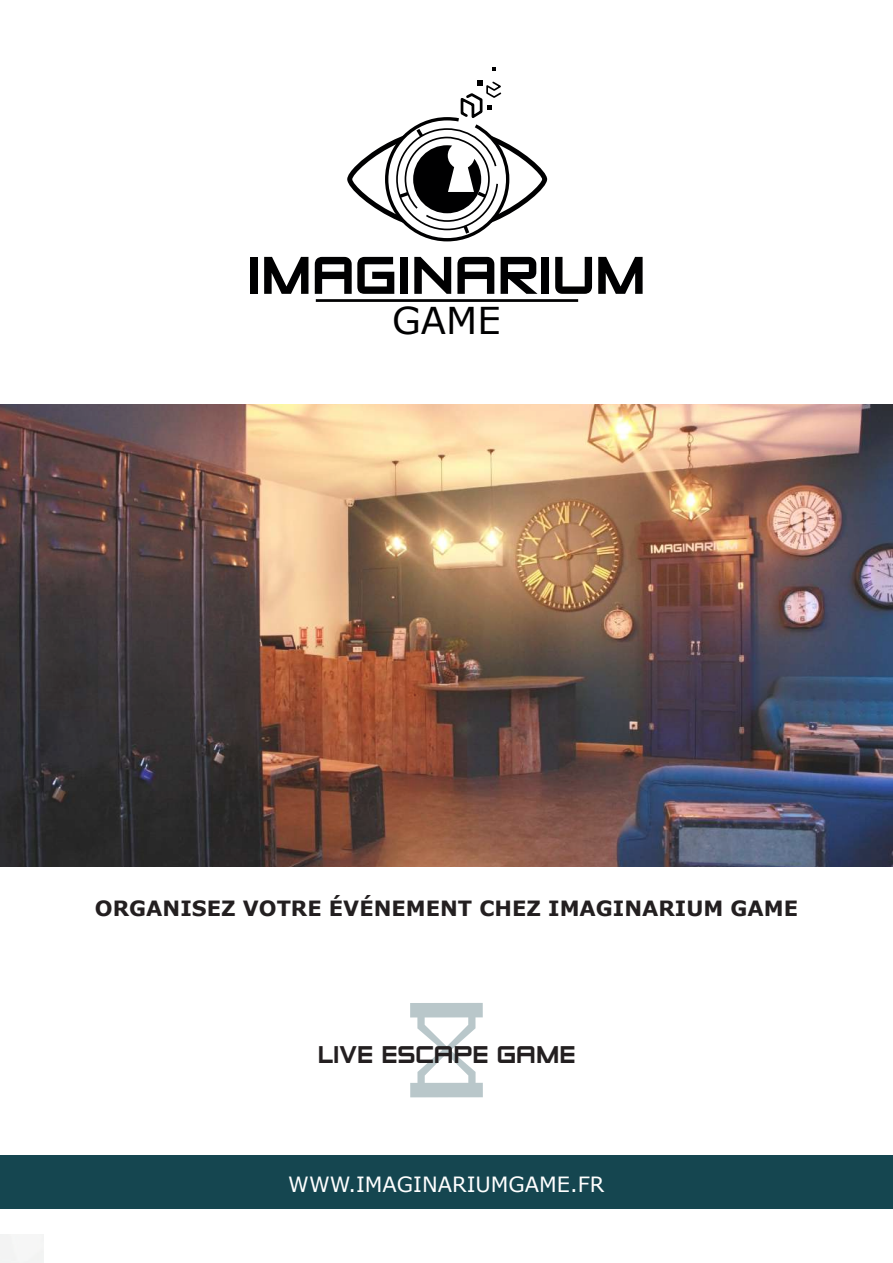
<style>
.page{position:relative;width:893px;height:1263px;background:#fff}
.page>*{position:absolute;margin:0;border:0;box-sizing:border-box;transform-origin:0 0}
.t1{font:58.8px "Zeroes One";color:#000001}
.t2{font:37.05px "Verdana";color:#000001}
.t3{font:27px "Zeroes One";color:#231f20}
.t4{font:700 21px "Verdana";color:#231f20}
.t5{font:21px "Verdana";color:#fff}
</style>
<div class="page">
<div style="left:0;top:1155px;width:893px;height:54px;background:#154650"></div>
<hr style="left:316px;top:299px;width:262px;height:3px;background:#000001">
<svg style="left:347px;top:80px;width:200px;height:162px"></svg>
<svg style="left:492px;top:67px;width:3px;height:4px"></svg>
<img style="left:0;top:404px;width:893px;height:463px">
<svg style="left:410px;top:1003px;width:73px;height:94px"></svg>
<h1 class="t1" style="left:247px;top:240px;width:400px">IMAGINARIUM</h1>
<h2 class="t2" style="left:392px;top:295px;width:110px">GAME</h2>
<p class="t4" style="left:95px;top:894px;width:705px">ORGANISEZ VOTRE ÉVÉNEMENT CHEZ IMAGINARIUM GAME</p>
<p class="t3" style="left:318px;top:1038px;width:259px">LIVE ESCAPE GAME</p>
<p class="t5" style="left:288px;top:1170px;width:318px">WWW.IMAGINARIUMGAME.FR</p>
</div>
